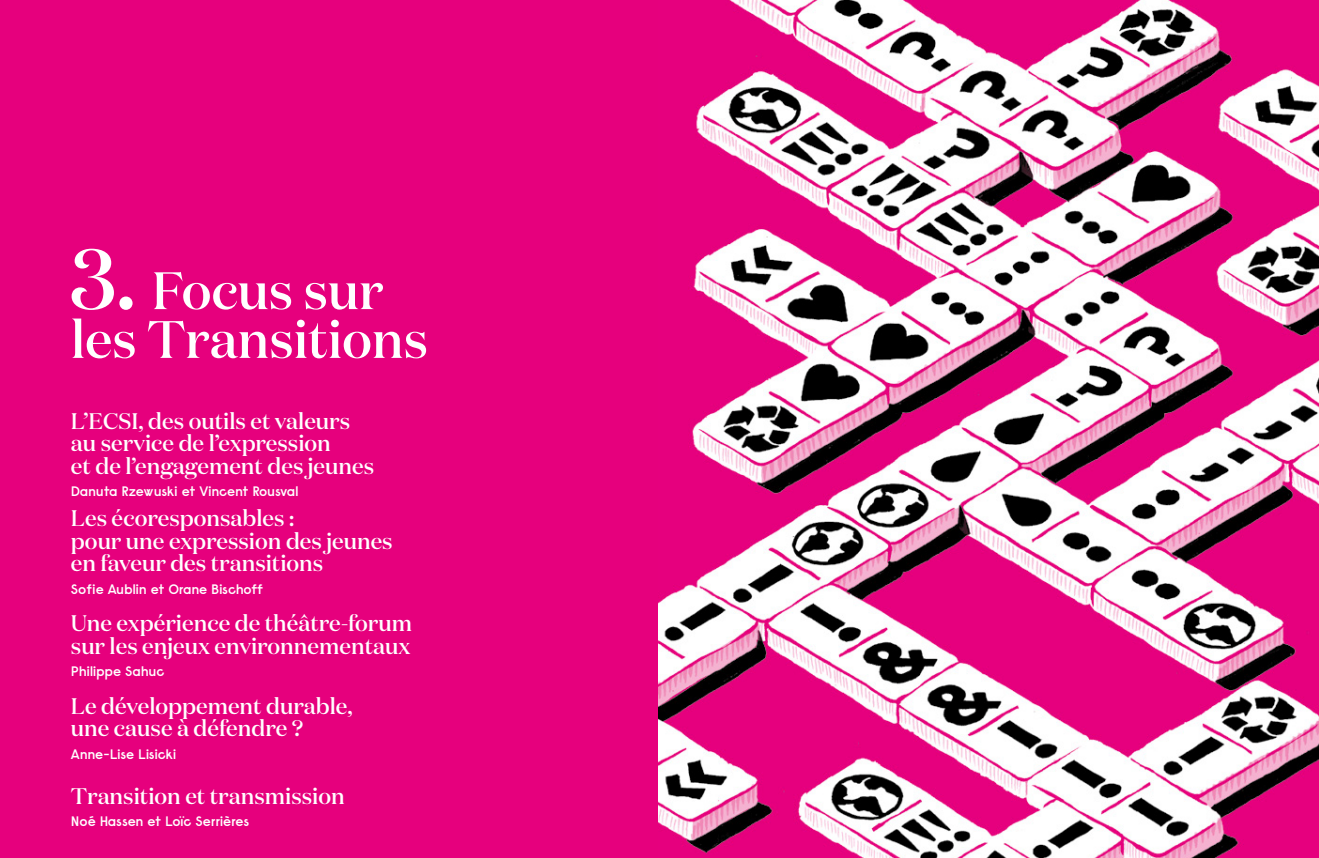
<style>
.page{position:relative;width:1319px;height:858px;background:#fff}
.page>*{position:absolute;margin:0;border:0;box-sizing:border-box;transform-origin:0 0}
.t1{font:500 52.5px/48.8px "Domaine Display";color:#fff}
.t2{font:500 22.5px/22.5px "Domaine Display";color:#fff}
.t3{font:600 13.75px "Raisonne";letter-spacing:-.02em;color:#fff}
.s1{font-size:85px}
</style>
<div class="page">
<div style="left:0;top:0;width:659px;height:857px;background:#e6007d"></div>
<img style="left:658px;top:0;width:660px;height:857px">
<h1 class="t1" style="left:71px;top:266px;width:358px"><span class="s1">3.</span> Focus sur les Transitions</h1>
<p class="t2" style="left:71px;top:409px;width:305px">L’ECSI, des outils et valeurs au service de l’expression<br>et de l’engagement des jeunes</p>
<p class="t3" style="left:71px;top:482px;width:229px">Danuta Rzewuski et Vincent Rousval</p>
<p class="t2" style="left:71px;top:506px;width:323px">Les écoresponsables :<br>pour une expression des jeunes en faveur des transitions</p>
<p class="t3" style="left:71px;top:580px;width:193px">Sofie Aublin et Orane Bischoff</p>
<p class="t2" style="left:71px;top:611px;width:343px">Une expérience de théâtre-forum sur les enjeux environnementaux</p>
<p class="t3" style="left:71px;top:662px;width:95px">Philippe Sahuc</p>
<p class="t2" style="left:71px;top:694px;width:283px">Le développement durable, une cause à défendre ?</p>
<p class="t3" style="left:71px;top:745px;width:107px">Anne-Lise Lisicki</p>
<p class="t2" style="left:71px;top:784px;width:275px">Transition et transmission</p>
<p class="t3" style="left:71px;top:812px;width:180px">Noé Hassen et Loïc Serrières</p>
</div>
